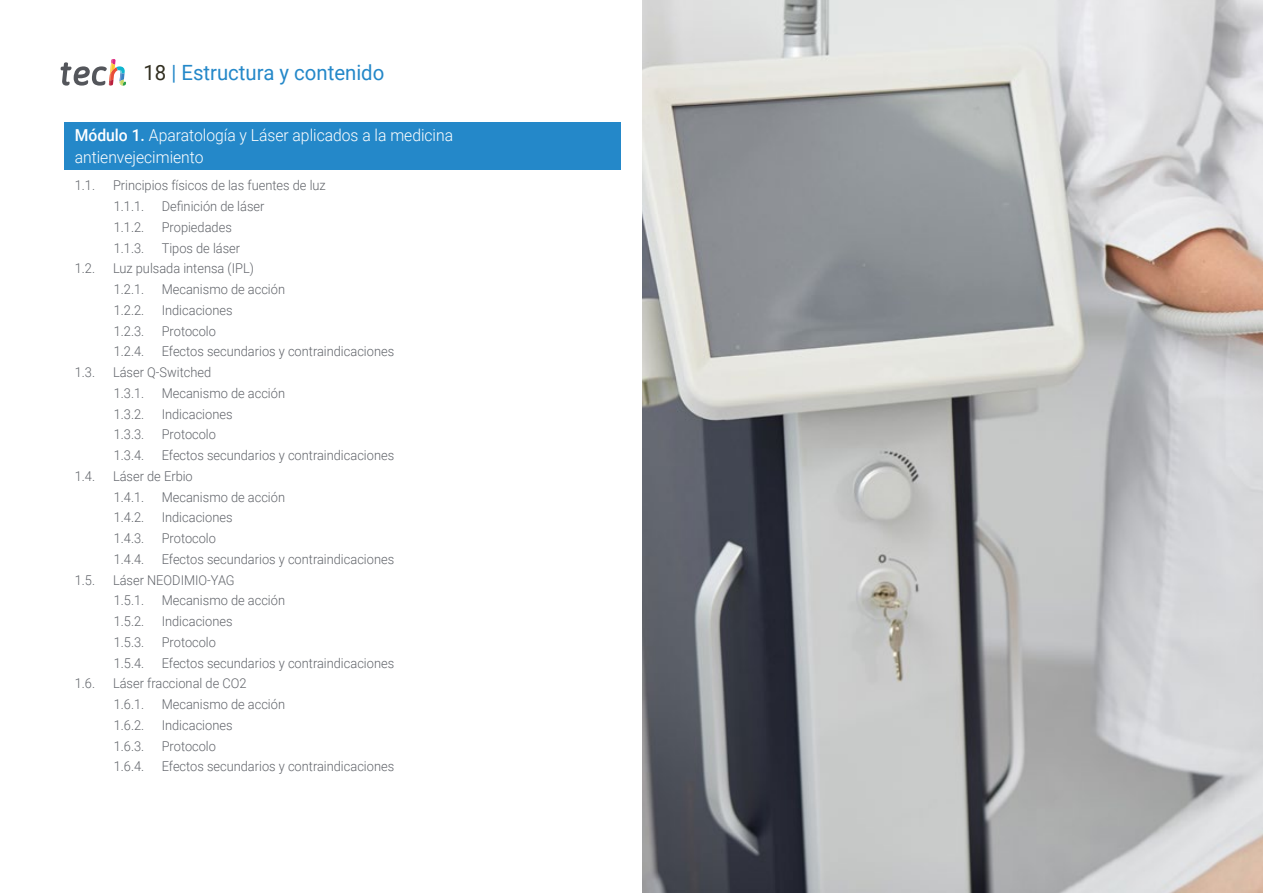
<style>
.page{position:relative;width:1263px;height:893px;background:#fff}
.page>*{position:absolute;margin:0;border:0;box-sizing:border-box;transform-origin:0 0}
.t1{font:21px "Roboto";color:#2488c9}
.t2{font:300 16.5px/22.5px "Roboto";color:#fff;scale:.95 1}
.t3{font:300 13.5px/20.7px "Roboto";color:#61646a;scale:.95 1}
.s1{color:#312e20}
.s2{font-weight:500}
</style>
<div class="page">
<img style="left:642px;top:0;width:621px;height:893px">
<svg style="left:61px;top:59px;width:65px;height:27px"></svg>
<div style="left:64px;top:122px;width:556px;height:47px;background:#2488c9"></div>
<h1 class="t1" style="left:144px;top:57px;width:242px"><span class="s1">18</span> | Estructura y contenido</h1>
<p class="t2" style="left:75px;top:123px;width:400px"><span class="s2">Módulo 1.</span> Aparatología y Láser aplicados a la medicina antienvejecimiento</p>
<p class="t3" style="left:75px;top:175px;width:23px">1.1.</p>
<p class="t3" style="left:113px;top:175px;width:226px">Principios físicos de las fuentes de luz<br>1.1.1.</p>
<p class="t3" style="left:162px;top:195px;width:110px">Definición de láser</p>
<p class="t3" style="left:114px;top:216px;width:34px">1.1.2.</p>
<p class="t3" style="left:162px;top:216px;width:75px">Propiedades</p>
<p class="t3" style="left:114px;top:237px;width:34px">1.1.3.</p>
<p class="t3" style="left:162px;top:237px;width:84px">Tipos de láser</p>
<p class="t3" style="left:75px;top:258px;width:23px">1.2.</p>
<p class="t3" style="left:113px;top:258px;width:150px">Luz pulsada intensa (IPL)<br>1.2.1.</p>
<p class="t3" style="left:162px;top:278px;width:131px">Mecanismo de acción</p>
<p class="t3" style="left:114px;top:299px;width:34px">1.2.2.</p>
<p class="t3" style="left:162px;top:299px;width:76px">Indicaciones</p>
<p class="t3" style="left:114px;top:320px;width:34px">1.2.3.</p>
<p class="t3" style="left:162px;top:320px;width:59px">Protocolo</p>
<p class="t3" style="left:114px;top:341px;width:34px">1.2.4.</p>
<p class="t3" style="left:162px;top:341px;width:246px">Efectos secundarios y contraindicaciones</p>
<p class="t3" style="left:75px;top:361px;width:23px">1.3.</p>
<p class="t3" style="left:113px;top:361px;width:105px">Láser Q-Switched<br>1.3.1.</p>
<p class="t3" style="left:162px;top:382px;width:131px">Mecanismo de acción</p>
<p class="t3" style="left:114px;top:403px;width:34px">1.3.2.</p>
<p class="t3" style="left:162px;top:403px;width:76px">Indicaciones</p>
<p class="t3" style="left:114px;top:424px;width:34px">1.3.3.</p>
<p class="t3" style="left:162px;top:424px;width:59px">Protocolo</p>
<p class="t3" style="left:114px;top:444px;width:34px">1.3.4.</p>
<p class="t3" style="left:162px;top:444px;width:246px">Efectos secundarios y contraindicaciones</p>
<p class="t3" style="left:75px;top:465px;width:23px">1.4.</p>
<p class="t3" style="left:113px;top:465px;width:86px">Láser de Erbio<br>1.4.1.</p>
<p class="t3" style="left:162px;top:486px;width:131px">Mecanismo de acción</p>
<p class="t3" style="left:114px;top:507px;width:34px">1.4.2.</p>
<p class="t3" style="left:162px;top:507px;width:76px">Indicaciones</p>
<p class="t3" style="left:114px;top:527px;width:34px">1.4.3.</p>
<p class="t3" style="left:162px;top:527px;width:59px">Protocolo</p>
<p class="t3" style="left:114px;top:548px;width:34px">1.4.4.</p>
<p class="t3" style="left:162px;top:548px;width:246px">Efectos secundarios y contraindicaciones</p>
<p class="t3" style="left:75px;top:569px;width:23px">1.5.</p>
<p class="t3" style="left:113px;top:569px;width:130px">Láser NEODIMIO-YAG<br>1.5.1.</p>
<p class="t3" style="left:162px;top:590px;width:131px">Mecanismo de acción</p>
<p class="t3" style="left:114px;top:610px;width:34px">1.5.2.</p>
<p class="t3" style="left:162px;top:610px;width:76px">Indicaciones</p>
<p class="t3" style="left:114px;top:631px;width:34px">1.5.3.</p>
<p class="t3" style="left:162px;top:631px;width:59px">Protocolo</p>
<p class="t3" style="left:114px;top:652px;width:34px">1.5.4.</p>
<p class="t3" style="left:162px;top:652px;width:246px">Efectos secundarios y contraindicaciones</p>
<p class="t3" style="left:75px;top:673px;width:23px">1.6.</p>
<p class="t3" style="left:113px;top:673px;width:142px">Láser fraccional de CO2<br>1.6.1.</p>
<p class="t3" style="left:162px;top:693px;width:131px">Mecanismo de acción</p>
<p class="t3" style="left:114px;top:714px;width:34px">1.6.2.</p>
<p class="t3" style="left:162px;top:714px;width:76px">Indicaciones</p>
<p class="t3" style="left:114px;top:735px;width:34px">1.6.3.</p>
<p class="t3" style="left:162px;top:735px;width:59px">Protocolo</p>
<p class="t3" style="left:114px;top:756px;width:34px">1.6.4.</p>
<p class="t3" style="left:162px;top:756px;width:246px">Efectos secundarios y contraindicaciones</p>
</div>
